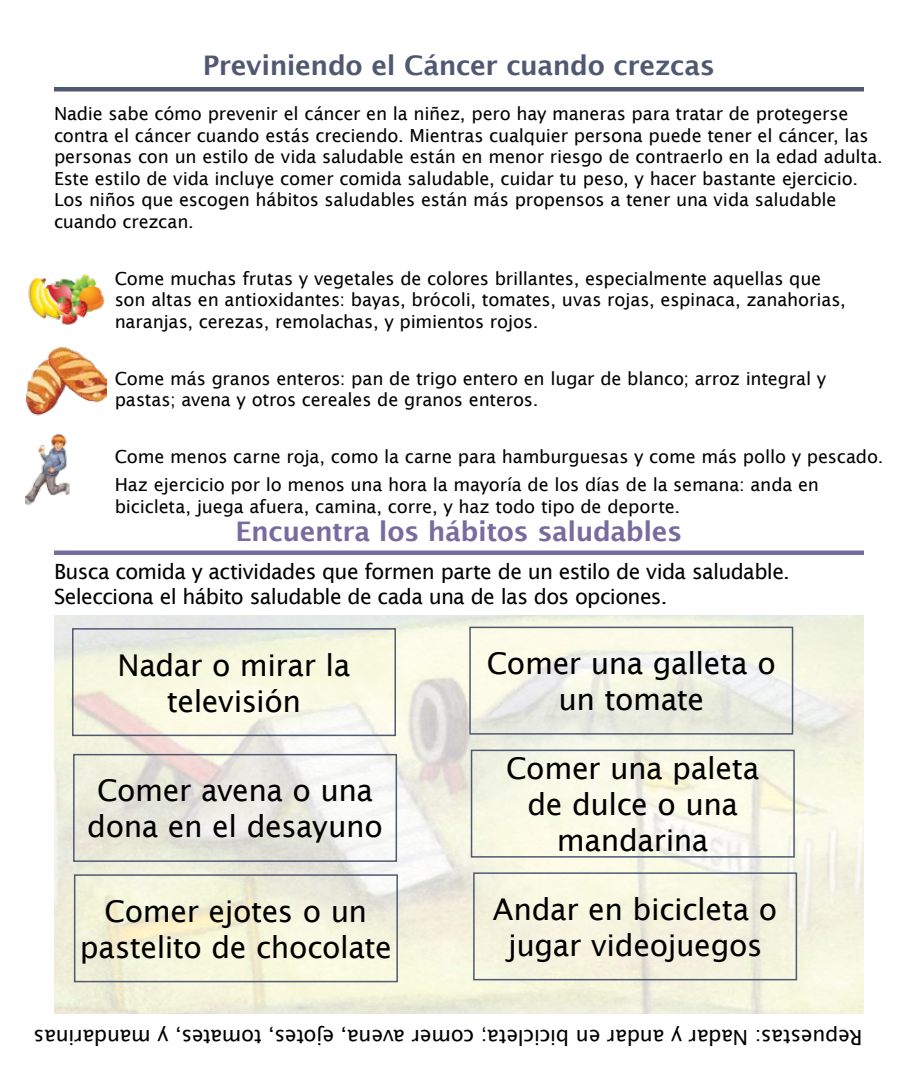
<style>
.page{position:relative;width:918px;height:1080px;background:#fff}
.page>*{position:absolute;margin:0;border:0;box-sizing:border-box;transform-origin:0 0}
.t1{font:30px/36px "Lucida Sans";letter-spacing:-.015em;color:#000;text-align:center}
.t2{font:600 27px "Lucida Sans";letter-spacing:-.015em;color:#515972}
.t3{font:600 27px "Lucida Sans";letter-spacing:-.02em;color:#776c9f}
.t4{font:21px/25.2px "Lucida Sans";letter-spacing:-.025em;color:#000}
.t5{font:18px/21.6px "Lucida Sans";letter-spacing:-.01em;color:#000}
</style>
<div class="page">
<div style="left:54px;top:87px;width:810px;height:5px;background:#515972"></div>
<div style="left:54px;top:550px;width:810px;height:5px;background:#776c9f"></div>
<img style="left:26px;top:347px;width:81px;height:69px">
<img style="left:26px;top:434px;width:44px;height:71px">
<img style="left:28px;top:273px;width:77px;height:52px">
<div style="left:72px;top:628px;width:324px;height:108px;border:2px solid #515972"></div>
<div style="left:469px;top:627px;width:324px;height:108px;border:2px solid #515972"></div>
<div style="left:73px;top:754px;width:324px;height:108px;border:2px solid #515972"></div>
<div style="left:471px;top:750px;width:324px;height:108px;border:2px solid #515972"></div>
<div style="left:473px;top:872px;width:324px;height:108px;border:2px solid #515972"></div>
<div style="left:74px;top:874px;width:324px;height:108px;border:2px solid #515972"></div>
<h2 class="t2" style="left:203px;top:50px;width:514px">Previniendo el Cáncer cuando crezcas</h2>
<p class="t5" style="left:54px;top:103px;width:831px">Nadie sabe cómo prevenir el cáncer en la niñez, pero hay maneras para tratar de protegerse contra el cáncer cuando estás creciendo. Mientras cualquier persona puede tener el cáncer, las personas con un estilo de vida saludable están en menor riesgo de contraerlo en la edad adulta.<br>Este estilo de vida incluye comer comida saludable, cuidar tu peso, y hacer bastante ejercicio.<br>Los niños que escogen hábitos saludables están más propensos a tener una vida saludable cuando crezcan.</p>
<p class="t5" style="left:115px;top:267px;width:733px">Come muchas frutas y vegetales de colores brillantes, especialmente aquellas que son altas en antioxidantes: bayas, brócoli, tomates, uvas rojas, espinaca, zanahorias, naranjas, cerezas, remolachas, y pimientos rojos.</p>
<p class="t5" style="left:115px;top:367px;width:713px">Come más granos enteros: pan de trigo entero en lugar de blanco; arroz integral y pastas; avena y otros cereales de granos enteros.</p>
<p class="t5" style="left:115px;top:442px;width:770px;line-height:28.3px">Come menos carne roja, como la carne para hamburguesas y come más pollo y pescado.<br>Haz ejercicio por lo menos una hora la mayoría de los días de la semana: anda en</p>
<p class="t5" style="left:115px;top:496px;width:567px">bicicleta, juega afuera, camina, corre, y haz todo tipo de deporte.</p>
<h2 class="t3" style="left:235px;top:516px;width:449px">Encuentra los hábitos saludables</h2>
<p class="t4" style="left:54px;top:559px;width:737px">Busca comida y actividades que formen parte de un estilo de vida saludable.<br>Selecciona el hábito saludable de cada una de las dos opciones.</p>
<h1 class="t1" style="left:118px;top:647px;width:234px">Nadar o mirar la televisión</h1>
<h1 class="t1" style="left:487px;top:645px;width:291px">Comer una galleta o un tomate</h1>
<h1 class="t1" style="left:87px;top:773px;width:297px">Comer avena o una dona en el desayuno</h1>
<h1 class="t1" style="left:80px;top:893px;width:313px">Comer ejotes o un pastelito de chocolate</h1>
<h1 class="t1" style="left:506px;top:750px;width:255px">Comer una paleta de dulce o una mandarina</h1>
<h1 class="t1" style="left:493px;top:891px;width:286px">Andar en bicicleta o jugar videojuegos</h1>
<p class="t4" style="left:862px;top:1050px;width:830px;rotate:-180deg">Repuestas: Nadar y andar en bicicleta; comer avena, ejotes, tomates, y mandarinas</p>
</div>
